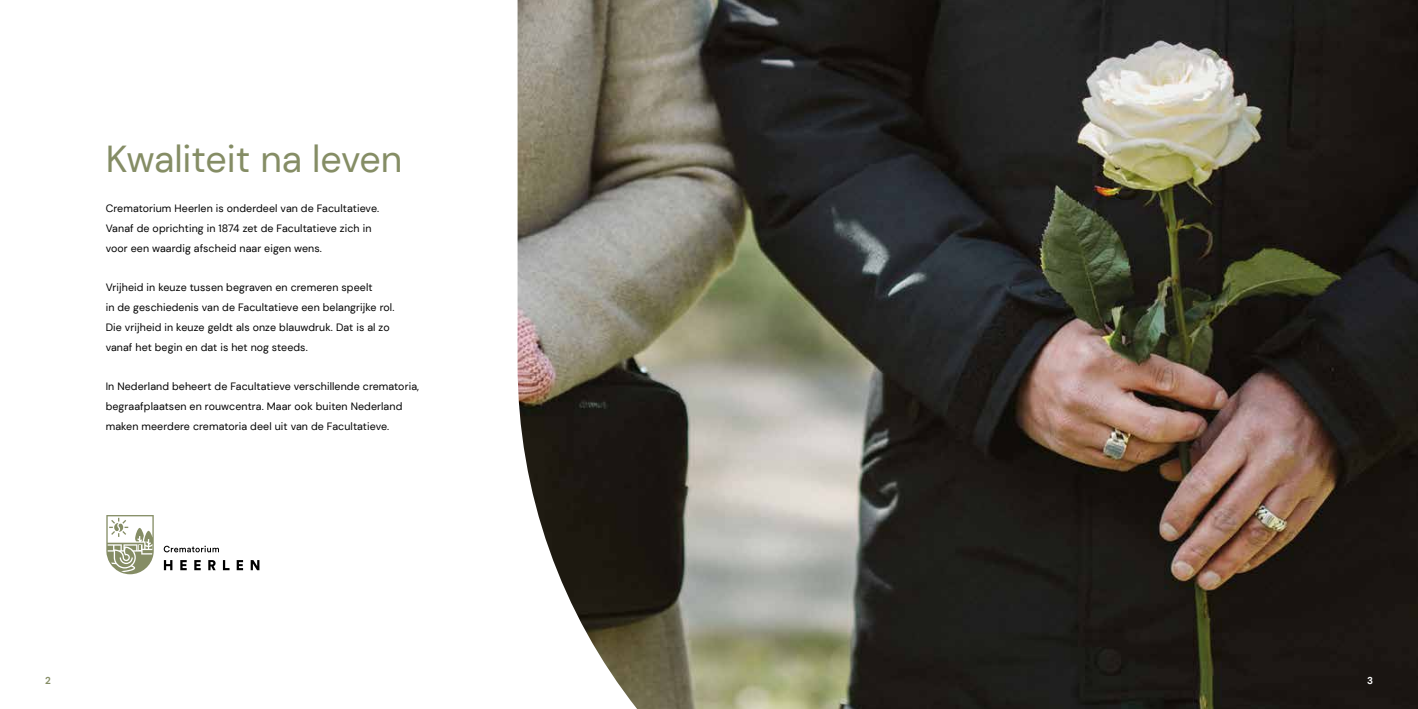
<style>
.page{position:relative;width:1418px;height:709px;background:#fff}
.page>*{position:absolute;margin:0;border:0;box-sizing:border-box;transform-origin:0 0}
.t1{font:37.5px "DM Sans";color:#858d65}
.t2{font:10.62px/19.9px "DM Sans";letter-spacing:.01em;color:#000}
.t3{font:700 10px "DM Sans";color:#858d65}
.t4{font:700 10px "DM Sans";color:#fff}
</style>
<div class="page">
<img style="left:517px;top:0;width:900px;height:709px">
<svg style="left:164px;top:560px;width:8px;height:10px"></svg>
<svg style="left:180px;top:560px;width:7px;height:10px"></svg>
<svg style="left:194px;top:560px;width:7px;height:10px"></svg>
<svg style="left:208px;top:560px;width:8px;height:10px"></svg>
<svg style="left:223px;top:560px;width:6px;height:10px"></svg>
<svg style="left:237px;top:560px;width:6px;height:10px"></svg>
<svg style="left:251px;top:560px;width:8px;height:10px"></svg>
<svg style="left:164px;top:545px;width:55px;height:7px"></svg>
<svg style="left:106px;top:515px;width:48px;height:59px"></svg>
<h1 class="t1" style="left:106px;top:136px;width:298px">Kwaliteit na leven</h1>
<p class="t2" style="left:106px;top:198px;width:275px">Crematorium Heerlen is onderdeel van de Facultatieve.<br>Vanaf de oprichting in 1874 zet de Facultatieve zich in voor een waardig afscheid naar eigen wens.</p>
<p class="t2" style="left:106px;top:277px;width:290px">Vrijheid in keuze tussen begraven en cremeren speelt<br>in de geschiedenis van de Facultatieve een belangrijke rol.<br>Die vrijheid in keuze geldt als onze blauwdruk. Dat is al zo vanaf het begin en dat is het nog steeds.</p>
<p class="t2" style="left:106px;top:377px;width:315px">In Nederland beheert de Facultatieve verschillende crematoria, begraafplaatsen en rouwcentra. Maar ook buiten Nederland maken meerdere crematoria deel uit van de Facultatieve.</p>
<p class="t3" style="left:45px;top:674px;width:7px">2</p>
<p class="t4" style="left:1366px;top:674px;width:7px">3</p>
</div>
